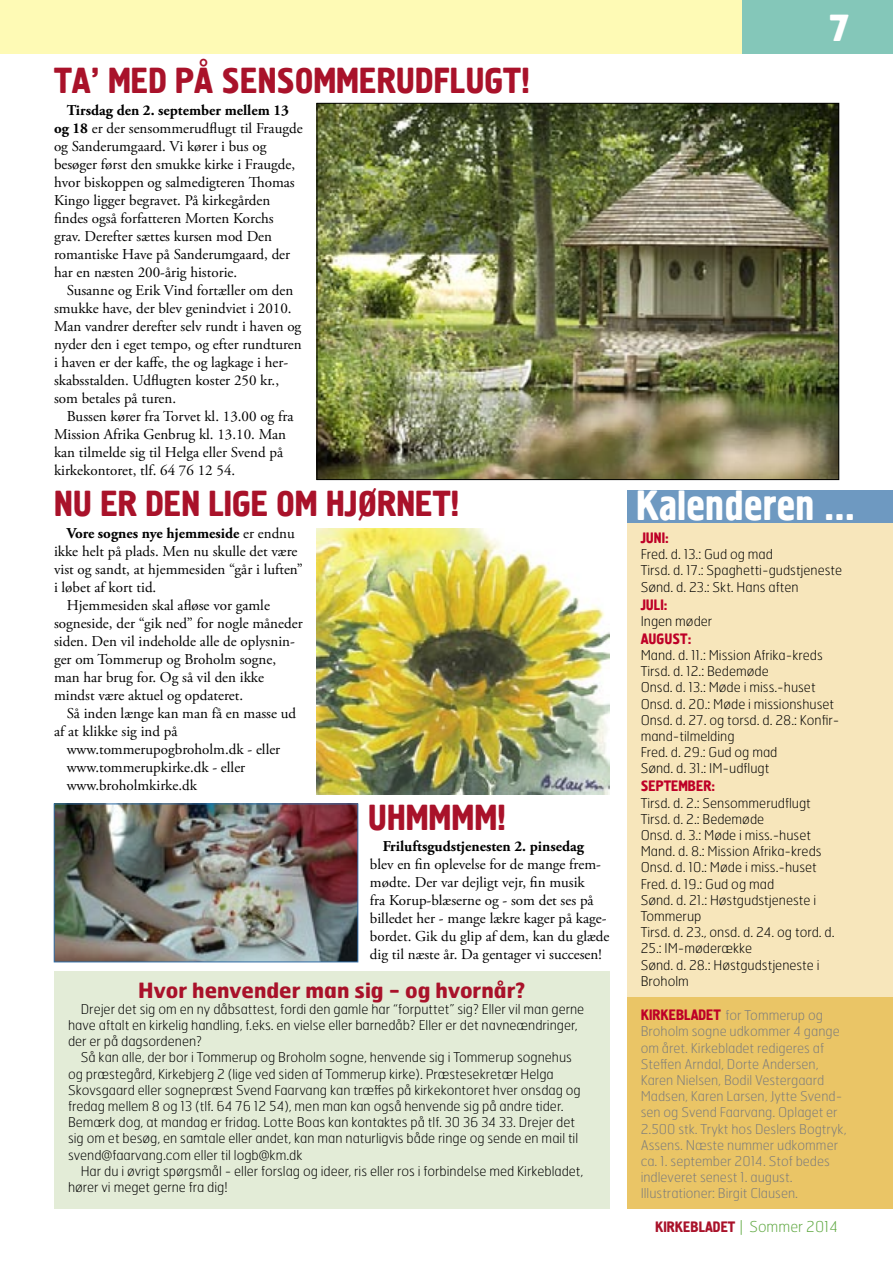
<style>
.page{position:relative;width:893px;height:1263px;background:#fff}
.page>*{position:absolute;margin:0;border:0;box-sizing:border-box;transform-origin:0 0}
.t1{font:42px "Hermes A";color:#fff}
.t2{font:36px "Hermes A";color:#a9122a}
.t3{font:700 36px "Hermes FB";color:#fff}
.t4{font:700 21px "Hermes FB";color:#a9122a}
.t5{font:15px/18px "Adobe Garamond Pro";color:#000}
.t6{font:15px "Hermes A";color:#be0027}
.t7{font:15px "Hermes A";color:#a9122a}
.t8{font:100 13.5px/16.2px "Hermes FB";color:#000}
.t9{font:100 13.5px/16.2px "Hermes FB";color:#7c7c7c}
.s1{font-weight:700}
.s2{font-family:"Hermes A";font-weight:400;font-size:15px;color:#be0027}
.s3{font-family:"Hermes FB";font-weight:100;color:#5fa841}
</style>
<div class="page">
<div style="left:628px;top:997px;width:265px;height:212px;background:#eac566"></div>
<div style="left:0;top:0;width:742px;height:54px;background:#fefab5"></div>
<div style="left:54px;top:972px;width:556px;height:237px;background:#e3ecd7"></div>
<div style="left:628px;top:523px;width:265px;height:474px;background:#f7e6bb"></div>
<div style="left:628px;top:490px;width:265px;height:33px;background:#6e99c1"></div>
<div style="left:742px;top:0;width:151px;height:54px;background:#84c7b9"></div>
<img style="left:319px;top:105px;width:518px;height:373px">
<img style="left:317px;top:528px;width:293px;height:266px">
<img style="left:56px;top:806px;width:300px;height:154px">
<div style="left:54px;top:804px;width:304px;height:158px;border:1px solid #306da6"></div>
<p class="t2" style="left:54px;top:59px;width:478px">TA’ MED PÅ SENSOMMERUDFLUGT!</p>
<p class="t5" style="left:54px;top:102px;width:250px;text-indent:13px"><span class="s1">Tirsdag den 2. september mellem 13 og 18</span> er der sensommerudflugt til Fraugde og Sanderumgaard. Vi kører i bus og besøger først den smukke kirke i Fraugde, hvor biskoppen og salmedigteren Thomas Kingo ligger begravet. På kirkegården findes også forfatteren Morten Korchs grav. Derefter sættes kursen mod Den romantiske Have på Sanderumgaard, der har en næsten 200-årig historie.</p>
<p class="t5" style="left:54px;top:282px;width:249px;text-indent:13px">Susanne og Erik Vind fortæller om den smukke have, der blev genindviet i 2010.<br>Man vandrer derefter selv rundt i haven og nyder den i eget tempo, og efter rundturen i haven er der kaffe, the og lagkage i her&shy;skabsstalden. Udflugten koster 250 kr., som betales på turen.</p>
<p class="t5" style="left:54px;top:408px;width:241px;text-indent:13px">Bussen kører fra Torvet kl. 13.00 og fra Mission Afrika Genbrug kl. 13.10. Man kan tilmelde sig til Helga eller Svend på kirkekontoret, tlf. 64 76 12 54.</p>
<p class="t2" style="left:54px;top:482px;width:407px">NU ER DEN LIGE OM HJØRNET!</p>
<p class="t5" style="left:54px;top:525px;width:250px;text-indent:13px"><span class="s1">Vore sognes nye hjemmeside</span> er endnu ikke helt på plads. Men nu skulle det være vist og sandt, at hjemmesiden “går i luften” i løbet af kort tid.</p>
<p class="t5" style="left:54px;top:597px;width:250px;text-indent:13px">Hjemmesiden skal afløse vor gamle sogneside, der “gik ned” for nogle måneder siden. Den vil indeholde alle de oplysnin&shy;ger om Tommerup og Broholm sogne, man har brug for. Og så vil den ikke mindst være aktuel og opdateret.</p>
<p class="t5" style="left:54px;top:705px;width:244px;text-indent:13px">Så inden længe kan man få en masse ud af at klikke sig ind på</p>
<p class="t5" style="left:67px;top:741px;width:215px">www.tommerupogbroholm.dk - eller</p>
<p class="t5" style="left:67px;top:759px;width:180px">www.tommerupkirke.dk - eller</p>
<p class="t5" style="left:67px;top:777px;width:132px">www.broholmkirke.dk</p>
<p class="t2" style="left:368px;top:796px;width:140px">UHMMMM!</p>
<p class="t5" style="left:370px;top:837px;width:241px;text-indent:13px"><span class="s1">Friluftsgudstjenesten 2. pinsedag </span>blev en fin oplevelse for de mange frem&shy;mødte. Der var dejligt vejr, fin musik<br>fra Korup-blæserne og - som det ses på billedet her - mange lækre kager på kage&shy;bordet. Gik du glip af dem, kan du glæde dig til næste år. Da gentager vi succesen!</p>
<p class="t4" style="left:138px;top:976px;width:388px">Hvor henvender man sig - og hvornår?</p>
<p class="t8" style="left:68px;top:1000px;width:518px;text-indent:13px">Drejer det sig om en ny dåbsattest, fordi den gamle har “forputtet” sig? Eller vil man gerne have aftalt en kirkelig handling, f.eks. en vielse eller barnedåb? Eller er det navneændringer, der er på dagsordenen?</p>
<p class="t8" style="left:68px;top:1049px;width:514px;text-indent:13px">Så kan alle, der bor i Tommerup og Broholm sogne, henvende sig i Tommerup sognehus og præstegård, Kirkebjerg 2 (lige ved siden af Tommerup kirke). Præstesekretær Helga Skovsgaard eller sognepræst Svend Faarvang kan træffes på kirkekontoret hver onsdag og fredag mellem 8 og 13 (tlf. 64 76 12 54), men man kan også henvende sig på andre tider.<br>Bemærk dog, at mandag er fridag. Lotte Boas kan kontaktes på tlf. 30 36 34 33. Drejer det sig om et besøg, en samtale eller andet, kan man naturligvis både ringe og sende en mail til svend@faarvang.com eller til logb@km.dk</p>
<p class="t8" style="left:68px;top:1162px;width:517px;text-indent:13px">Har du i øvrigt spørgsmål - eller forslag og ideer, ris eller ros i forbindelse med Kirkebladet, hører vi meget gerne fra dig!</p>
<p class="t3" style="left:829px;top:5px;width:23px">7</p>
<p class="t1" style="left:636px;top:480px;width:221px">Kalenderen ...</p>
<p class="t6" style="left:641px;top:529px;width:30px">JUNI:</p>
<p class="t8" style="left:641px;top:546px;width:134px">Fred. d. 13.: Gud og mad</p>
<p class="t8" style="left:641px;top:562px;width:203px">Tirsd. d. 17.: Spaghetti-gudstjeneste</p>
<p class="t8" style="left:641px;top:578px;width:159px">Sønd. d. 23.: Skt. Hans aften</p>
<p class="t6" style="left:641px;top:595px;width:28px">JULI:</p>
<p class="t8" style="left:641px;top:612px;width:73px">Ingen møder</p>
<p class="t6" style="left:641px;top:630px;width:52px">AUGUST:</p>
<p class="t8" style="left:641px;top:647px;width:184px">Mand. d. 11.: Mission Afrika-kreds</p>
<p class="t8" style="left:641px;top:663px;width:130px">Tirsd. d. 12.: Bedemøde</p>
<p class="t8" style="left:641px;top:679px;width:176px">Onsd. d. 13.: Møde i miss.-huset</p>
<p class="t8" style="left:641px;top:695px;width:195px">Onsd. d. 20.: Møde i missionshuset</p>
<p class="t8" style="left:641px;top:711px;width:200px">Onsd. d. 27. og torsd. d. 28.: Konfir&shy;mand-tilmelding</p>
<p class="t8" style="left:641px;top:744px;width:138px">Fred. d. 29.: Gud og mad</p>
<p class="t8" style="left:641px;top:760px;width:130px">Sønd. d. 31.: IM-udflugt</p>
<p class="t6" style="left:641px;top:777px;width:76px">SEPTEMBER:</p>
<p class="t8" style="left:641px;top:794px;width:172px">Tirsd. d. 2.: Sensommerudflugt</p>
<p class="t8" style="left:641px;top:810px;width:125px">Tirsd. d. 2.: Bedemøde</p>
<p class="t8" style="left:641px;top:827px;width:172px">Onsd. d. 3.: Møde i miss.-huset</p>
<p class="t8" style="left:641px;top:843px;width:182px">Mand. d. 8.: Mission Afrika-kreds</p>
<p class="t8" style="left:641px;top:859px;width:178px">Onsd. d. 10.: Møde i miss.-huset</p>
<p class="t8" style="left:641px;top:875px;width:135px">Fred. d. 19.: Gud og mad</p>
<p class="t8" style="left:641px;top:891px;width:177px">Sønd. d. 21.: Høstgudstjeneste i<br>Tommerup</p>
<p class="t8" style="left:641px;top:924px;width:195px">Tirsd. d. 23., onsd. d. 24. og tord. d.<br>25.: IM-møderække</p>
<p class="t8" style="left:641px;top:956px;width:180px">Sønd. d. 28.: Høstgudstjeneste i<br>Broholm</p>
<p class="t9" style="left:641px;top:1007px;width:207px"><span class="s2">KIRKEBLADET</span> for Tommerup og<br>Broholm sogne udkommer 4 gange om året. Kirkebladet redigeres af<br>Steffen Arndal, Dorte Andersen,<br>Karen Nielsen, Bodil Vestergaard<br>Madsen, Karen Larsen, Jytte Svend&shy;sen og Svend Faarvang. Oplaget er<br>2.500 stk. Trykt hos Deslers Bogtryk,<br>Assens. Næste nummer udkommer ca. 1. september 2014. Stof bedes indleveret senest 1. august.</p>
<p class="t9" style="left:641px;top:1185px;width:159px">Illustrationer: Birgit Clausen.</p>
<p class="t7" style="left:655px;top:1217px;width:184px">KIRKEBLADET <span class="s3">| Sommer 2014</span></p>
</div>
